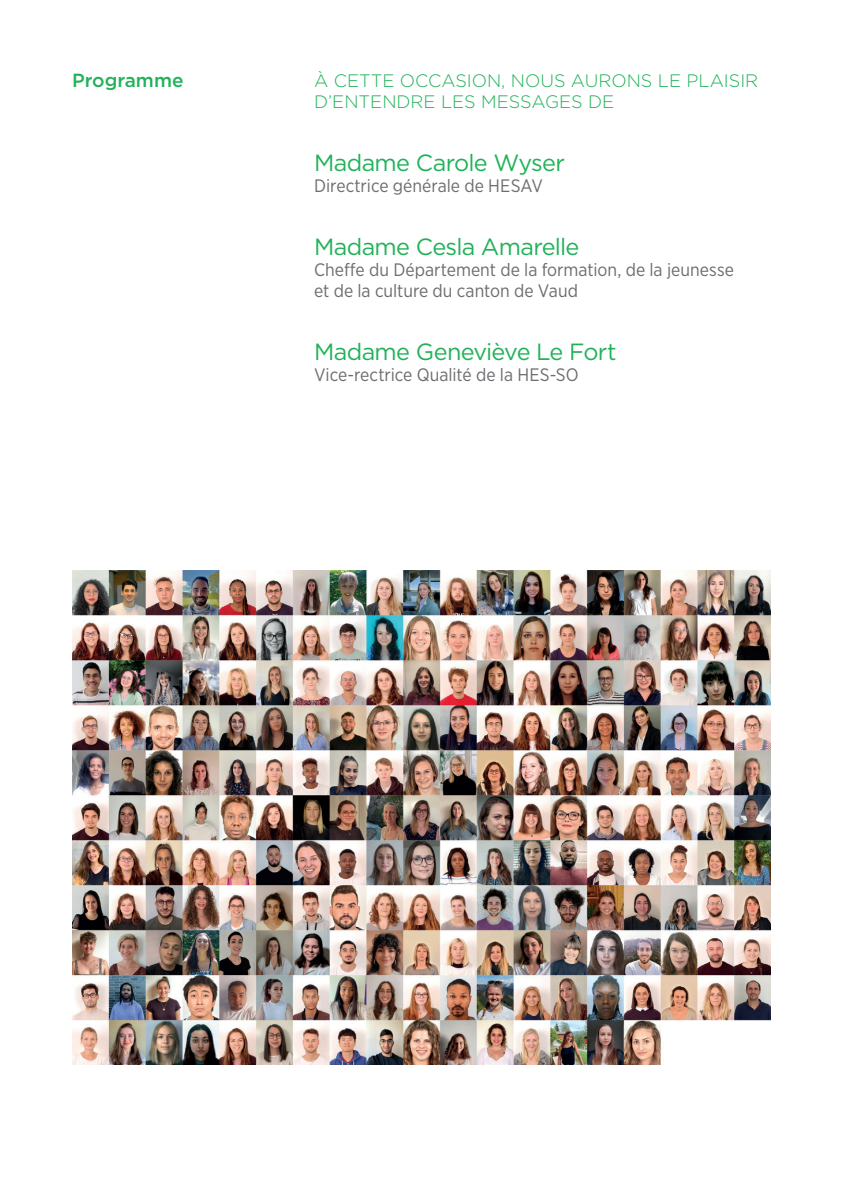
<style>
.page{position:relative;width:842px;height:1191px;background:#fff}
.page>*{position:absolute;margin:0;border:0;box-sizing:border-box;transform-origin:0 0}
.Cover_-_Petit_titre{font:23.4px "Gotham";letter-spacing:-.03em;color:#21b259}
.Brochure_colonne_gau{font:500 19px "Gotham";color:#21b259}
.Brochure_-_Texte_cou{font:18px "Gotham Narrow";color:#6c6d70}
.Cover_-_HESAV_LAUSAN{font:300 18px "Gotham";color:#21b259}
.Cover_-_Petit_titre-2{font:18px "Gotham Narrow";color:#6c6d70}
</style>
<div class="page">
<img style="left:72px;top:570px;width:698px;height:494px">
<p class="Brochure_colonne_gau" style="left:72px;top:68px;width:113px">Programme</p>
<p class="Cover_-_HESAV_LAUSAN" style="left:314px;top:70px;width:446px">À CETTE OCCASION, NOUS AURONS LE PLAISIR</p>
<p class="Cover_-_HESAV_LAUSAN" style="left:314px;top:91px;width:302px">D’ENTENDRE LES MESSAGES DE</p>
<p class="Cover_-_Petit_titre" style="left:314px;top:148px;width:252px">Madame Carole Wyser</p>
<p class="Cover_-_Petit_titre-2" style="left:314px;top:175px;width:230px">Directrice générale de HESAV</p>
<p class="Cover_-_Petit_titre" style="left:314px;top:232px;width:267px">Madame Cesla Amarelle</p>
<p class="Brochure_-_Texte_cou" style="left:314px;top:259px;width:421px">Cheffe du Département de la formation, de la jeunesse</p>
<p class="Brochure_-_Texte_cou" style="left:314px;top:280px;width:265px">et de la culture du canton de Vaud</p>
<p class="Cover_-_Petit_titre" style="left:314px;top:337px;width:304px">Madame Geneviève Le Fort</p>
<p class="Brochure_-_Texte_cou" style="left:314px;top:364px;width:266px">Vice-rectrice Qualité de la HES-SO</p>
</div>
